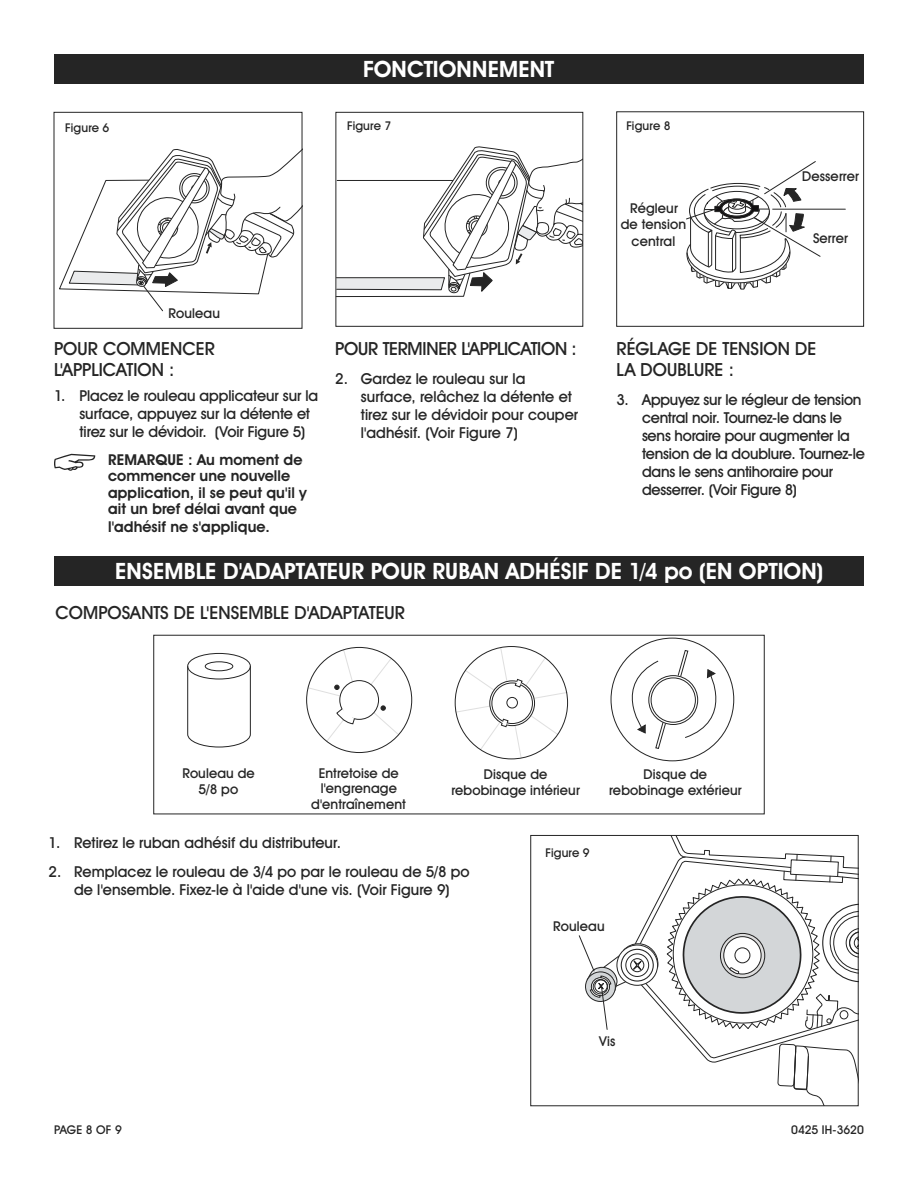
<style>
.page{position:relative;width:918px;height:1188px;background:#fff}
.page>*{position:absolute;margin:0;border:0;box-sizing:border-box;transform-origin:0 0}
.t1{font:700 22.5px "Uline Two Knine";letter-spacing:.005em;color:#fff}
.t2{font:18px/21.6px "Uline Two Knine";color:#252525}
.t3{font:18px "Uline Two Knine";letter-spacing:-.02em;color:#252525}
.t4{font:15px/18px "Uline Two Knine";letter-spacing:-.005em;color:#252525}
.t5{font:700 15px/16.5px "Uline Two Knine";letter-spacing:.005em;color:#252525}
.t6{font:13.5px/16.2px "Uline Two Knine";letter-spacing:.01em;color:#252525;text-align:center}
.t7{font:12px "Uline Two Knine";letter-spacing:.005em;color:#252525}
</style>
<div class="page">
<svg style="left:54px;top:454px;width:41px;height:17px"></svg>
<div style="left:54px;top:54px;width:810px;height:30px;background:#252525"></div>
<svg style="left:59px;top:149px;width:241px;height:162px"></svg>
<div style="left:54px;top:112px;width:248px;height:217px;border:1px solid #252525"></div>
<svg style="left:338px;top:146px;width:243px;height:151px"></svg>
<div style="left:336px;top:112px;width:247px;height:215px;border:1px solid #252525"></div>
<hr style="left:773px;top:209px;width:72px;height:1px;background:#252525">
<div style="left:616px;top:111px;width:248px;height:216px;border:1px solid #252525"></div>
<svg style="left:686px;top:161px;width:135px;height:129px"></svg>
<div style="left:54px;top:556px;width:810px;height:30px;background:#252525"></div>
<div style="left:187px;top:653px;width:64px;height:26px;border:1px solid #252525;border-radius:50%"></div>
<svg style="left:187px;top:665px;width:64px;height:83px"></svg>
<div style="left:205px;top:661px;width:28px;height:10px;border:1px solid #252525;border-radius:50%"></div>
<svg style="left:307px;top:648px;width:93px;height:95px"></svg>
<svg style="left:612px;top:660px;width:55px;height:90px"></svg>
<svg style="left:677px;top:649px;width:57px;height:90px"></svg>
<svg style="left:455px;top:646px;width:114px;height:113px"></svg>
<div style="left:153px;top:635px;width:612px;height:179px;border:1px solid #252525"></div>
<svg style="left:578px;top:835px;width:280px;height:271px"></svg>
<h1 class="t1" style="left:363px;top:56px;width:193px">FONCTIONNEMENT</h1>
<p class="t7" style="left:65px;top:120px;width:46px">Figure 6</p>
<p class="t7" style="left:347px;top:119px;width:46px">Figure 7</p>
<p class="t7" style="left:626px;top:119px;width:46px">Figure 8</p>
<p class="t6" style="left:169px;top:305px;width:53px">Rouleau</p>
<p class="t6" style="left:621px;top:200px;width:67px">Régleur de tension central</p>
<p class="t6" style="left:802px;top:168px;width:58px">Desserrer</p>
<p class="t6" style="left:813px;top:230px;width:36px">Serrer</p>
<p class="t2" style="left:54px;top:337px;width:162px">POUR COMMENCER<br>L'APPLICATION :</p>
<p class="t4" style="left:80px;top:387px;width:240px;text-indent:-26px">1. Placez le rouleau applicateur sur la surface, appuyez sur la détente et tirez sur le dévidoir. (Voir Figure 5)</p>
<p class="t5" style="left:108px;top:451px;width:201px">REMARQUE : Au moment de commencer une nouvelle application, il se peut qu'il y ait un bref délai avant que</p>
<p class="t5" style="left:108px;top:518px;width:163px">l'adhésif ne s'applique.</p>
<p class="t3" style="left:335px;top:337px;width:243px">POUR TERMINER L'APPLICATION :</p>
<p class="t4" style="left:361px;top:369px;width:219px;text-indent:-26px">2. Gardez le rouleau sur la surface, relâchez la détente et tirez sur le dévidoir pour couper l'adhésif. (Voir Figure 7)</p>
<p class="t2" style="left:617px;top:337px;width:201px">RÉGLAGE DE TENSION DE<br>LA DOUBLURE :</p>
<p class="t4" style="left:642px;top:391px;width:224px;text-indent:-26px">3. Appuyez sur le régleur de tension central noir. Tournez-le dans le sens horaire pour augmenter la tension de la doublure. Tournez-le dans le sens antihoraire pour desserrer. (Voir Figure 8)</p>
<h1 class="t1" style="left:115px;top:558px;width:710px">ENSEMBLE D'ADAPTATEUR POUR RUBAN ADHÉSIF DE 1/4 po (EN OPTION)</h1>
<p class="t2" style="left:56px;top:601px;width:351px">COMPOSANTS DE L'ENSEMBLE D'ADAPTATEUR</p>
<p class="t6" style="left:182px;top:765px;width:74px">Rouleau de<br>5/8 po</p>
<p class="t6" style="left:319px;top:766px;width:81px;line-height:14.7px;text-align:left">Entretoise de l'engrenage</p>
<p class="t6" style="left:311px;top:796px;width:96px">d'entraînement</p>
<p class="t6" style="left:451px;top:766px;width:130px">Disque de rebobinage intérieur</p>
<p class="t6" style="left:609px;top:766px;width:134px">Disque de rebobinage extérieur</p>
<p class="t4" style="left:49px;top:833px;width:294px">1. Retirez le ruban adhésif du distributeur.</p>
<p class="t4" style="left:49px;top:862px;width:423px;text-align:center">2. Remplacez le rouleau de 3/4 po par le rouleau de 5/8 po de l'ensemble. Fixez-le à l'aide d'une vis. (Voir Figure 9)</p>
<p class="t7" style="left:546px;top:846px;width:46px">Figure 9</p>
<p class="t6" style="left:553px;top:917px;width:53px">Rouleau</p>
<p class="t6" style="left:599px;top:1033px;width:18px">Vis</p>
<p class="t7" style="left:54px;top:1122px;width:69px">PAGE 8 OF 9</p>
<p class="t7" style="left:791px;top:1122px;width:74px">0425 IH-3620</p>
</div>
